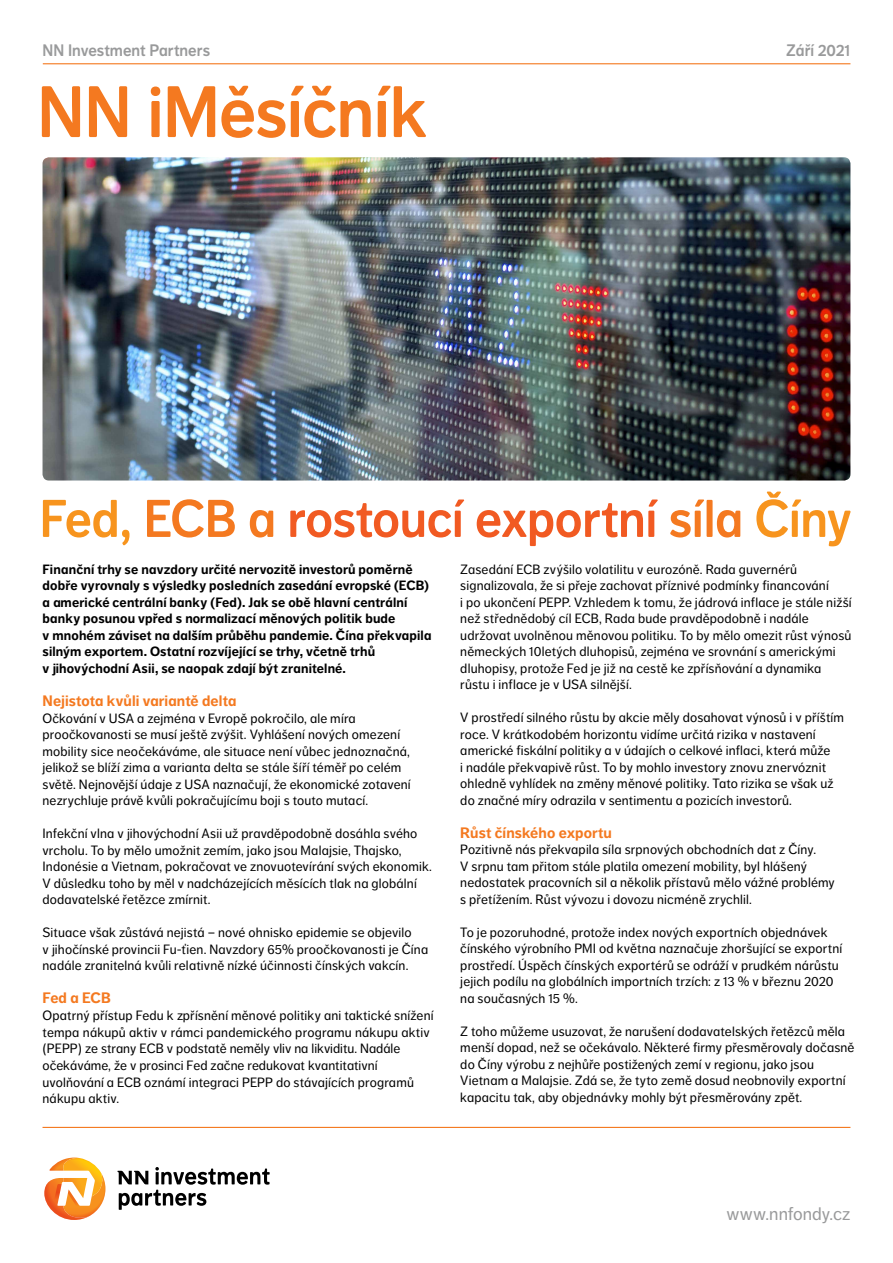
<style>
.page{position:relative;width:893px;height:1263px;background:#fff}
.page>*{position:absolute;margin:0;border:0;box-sizing:border-box;transform-origin:0 0}
.t1{font:72px "NN Dagny Display";letter-spacing:-.01em;color:#f47920}
.t2{font:52.5px "NN Dagny Display";letter-spacing:-.01em;color:#f15a22}
.t3{font:18px "NN Dagny Text";color:#999a9b}
.t4{font:16.5px "NN Dagny Display";color:#999a9b}
.t5{font:700 15px "NN Dagny Text";letter-spacing:.005em;color:#f47920}
.t6{font:13.35px/16.5px "NN Dagny Text";letter-spacing:.01em;color:#000}
.t7{font:700 13.35px/16.5px "NN Dagny Text";letter-spacing:.01em;color:#000}
.s1{color:#f7941e}
.s2{color:#f47920}
.s3{font-family:"Calibri";font-size:13.95px}
</style>
<div class="page">
<hr style="left:43px;top:1127px;width:807px;height:1px;background:#f47920">
<hr style="left:43px;top:63px;width:807px;height:1px;background:#f47920">
<img style="left:43px;top:157px;width:807px;height:323px">
<svg style="left:117px;top:1167px;width:153px;height:43px"></svg>
<svg style="left:44px;top:1157px;width:61px;height:63px"></svg>
<p class="t4" style="left:43px;top:40px;width:169px">NN Investment Partners</p>
<p class="t4" style="left:786px;top:40px;width:66px">Září 2021</p>
<h1 class="t1" style="left:37px;top:70px;width:391px">NN iMěsíčník</h1>
<h2 class="t2" style="left:39px;top:488px;width:814px"><span class="s1">Fed,</span> <span class="s2">ECB a</span> rostoucí exportní <span class="s2">síla</span> <span class="s1">Číny</span></h2>
<p class="t6" style="left:460px;top:561px;width:393px">Zasedání ECB zvýšilo volatilitu v eurozóně. Rada guvernérů signalizovala, že si přeje zachovat příznivé podmínky financování<br>i po ukončení PEPP. Vzhledem k tomu, že jádrová inflace je stále nižší než střednědobý cíl ECB, Rada bude pravděpodobně i nadále udržovat uvolněnou měnovou politiku. To by mělo omezit růst výnosů německých 10letých dluhopisů, zejména ve srovnání s americkými dluhopisy, protože Fed je již na cestě ke zpřísňování a dynamika růstu i inflace je v USA silnější.</p>
<p class="t6" style="left:460px;top:709px;width:385px">V prostředí silného růstu by akcie měly dosahovat výnosů i v příštím roce. V krátkodobém horizontu vidíme určitá rizika v nastavení americké fiskální politiky a v údajích o celkové inflaci, která může<br>i nadále překvapivě růst. To by mohlo investory znovu znervóznit ohledně vyhlídek na změny měnové politiky. Tato rizika se však už do značné míry odrazila v sentimentu a pozicích investorů.</p>
<p class="t5" style="left:460px;top:824px;width:153px">Růst čínského exportu</p>
<p class="t6" style="left:460px;top:841px;width:376px">Pozitivně nás překvapila síla srpnových obchodních dat z Číny.<br>V srpnu tam přitom stále platila omezení mobility, byl hlášený nedostatek pracovních sil a několik přístavů mělo vážné problémy s přetížením. Růst vývozu i dovozu nicméně zrychlil.</p>
<p class="t6" style="left:460px;top:924px;width:383px">To je pozoruhodné, protože index nových exportních objednávek čínského výrobního PMI od května naznačuje zhoršující se exportní prostředí. Úspěch čínských exportérů se odráží v prudkém nárůstu jejich podílu na globálních importních trzích: z 13 % v březnu 2020 na současných 15 %.</p>
<p class="t6" style="left:460px;top:1023px;width:396px">Z toho můžeme usuzovat, že narušení dodavatelských řetězců měla menší dopad, než se očekávalo. Některé firmy přesměrovaly dočasně do Číny výrobu z nejhůře postižených zemí v regionu, jako jsou Vietnam a Malajsie. Zdá se, že tyto země dosud neobnovily exportní kapacitu tak, aby objednávky mohly být přesměrovány zpět.</p>
<p class="t7" style="left:43px;top:561px;width:391px">Finanční trhy se navzdory určité nervozitě investorů poměrně dobře vyrovnaly s výsledky posledních zasedání evropské (ECB) a americké centrální banky (Fed). Jak se obě hlavní centrální banky posunou vpřed s normalizací měnových politik bude<br>v mnohém záviset na dalším průběhu pandemie. Čína překvapila silným exportem. Ostatní rozvíjející se trhy, včetně trhů<br>v jihovýchodní Asii, se naopak zdají být zranitelné.</p>
<p class="t5" style="left:43px;top:692px;width:195px">Nejistota kvůli variantě delta</p>
<p class="t6" style="left:43px;top:710px;width:370px">Očkování v USA a zejména v Evropě pokročilo, ale míra proočkovanosti se musí ještě zvýšit. Vyhlášení nových omezení mobility sice neočekáváme, ale situace není vůbec jednoznačná, jelikož se blíží zima a varianta delta se stále šíří téměř po celém světě. Nejnovější údaje z USA naznačují, že ekonomické zotavení nezrychluje právě kvůli pokračujícímu boji s touto mutací.</p>
<p class="t6" style="left:43px;top:825px;width:391px">Infekční vlna v jihovýchodní Asii už pravděpodobně dosáhla svého vrcholu. To by mělo umožnit zemím, jako jsou Malajsie, Thajsko, Indonésie a Vietnam, pokračovat ve znovuotevírání svých ekonomik.<br>V důsledku toho by měl v nadcházejících měsících tlak na globální dodavatelské řetězce zmírnit.</p>
<p class="t6" style="left:43px;top:924px;width:387px">Situace však zůstává nejistá – nové ohnisko epidemie se objevilo<br>v jihočínské provincii Fu-ťien. Navzdory 65% proočkovanosti je Čína nadále zranitelná kvůli relativně nízké účinnosti čínských vakcín.</p>
<p class="t5" style="left:43px;top:989px;width:70px">Fed a ECB</p>
<p class="t6" style="left:43px;top:1007px;width:393px">Opatrný přístup Fedu k zpřísnění měnové politiky ani taktické snížení tempa nákupů aktiv v rámci pandemického programu nákupu aktiv <span class="s3">(</span>PEPP<span class="s3">)</span> ze strany ECB v podstatě neměly vliv na likviditu. Nadále očekáváme, že v prosinci Fed začne redukovat kvantitativní uvolňování a ECB oznámí integraci PEPP do stávajících programů nákupu aktiv.</p>
<h3 class="t3" style="left:726px;top:1203px;width:126px">www.nnfondy.cz</h3>
</div>
